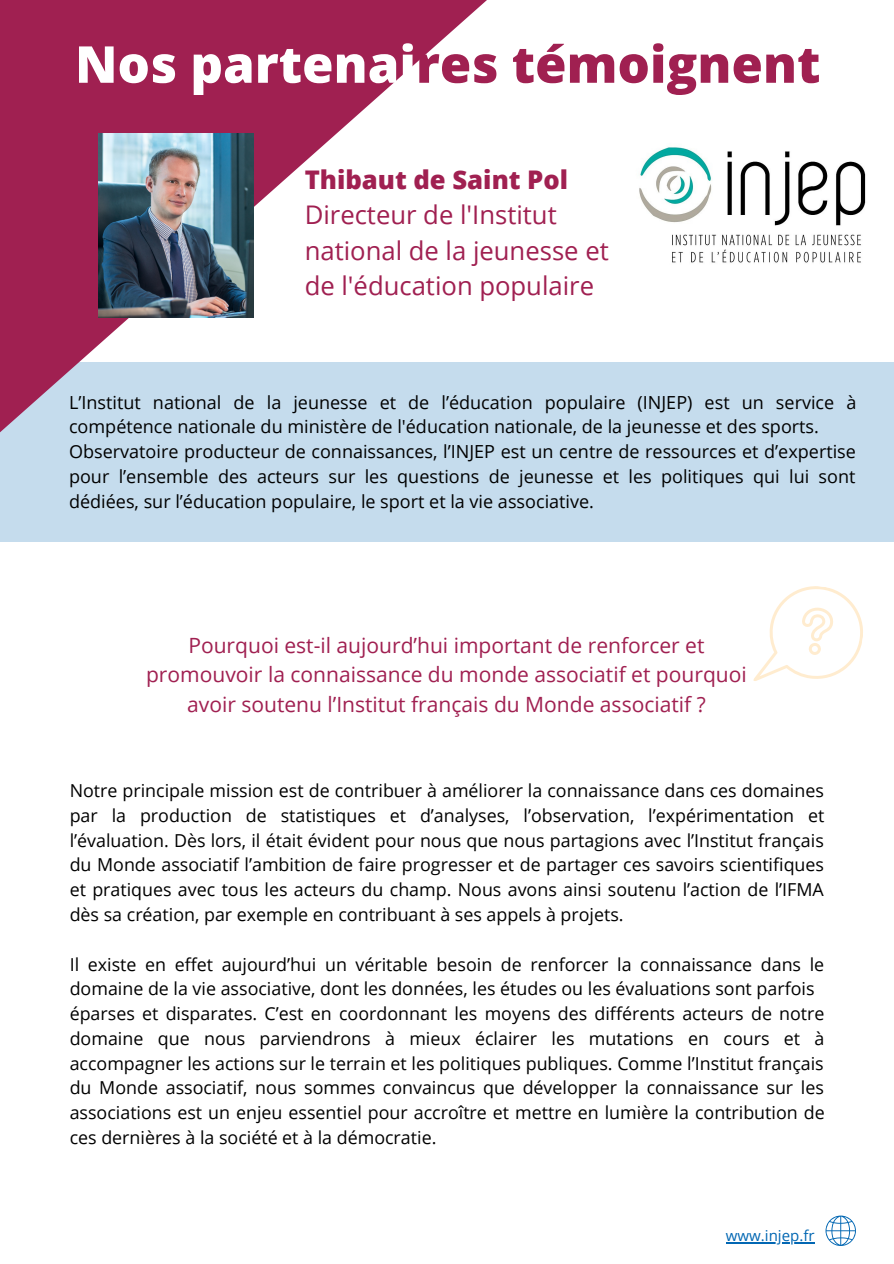
<style>
.page{position:relative;width:894px;height:1264px;background:#fff}
.page>*{position:absolute;margin:0;border:0;box-sizing:border-box;transform-origin:0 0}
.t1{font:800 50.85px "Open Sans";color:#a02051}
.t2{font:25.65px/35.2px "Open Sans";color:#a02051}
.t3{font:800 25.65px "Open Sans";color:#a02051}
.t4{font:21px/29.2px "Open Sans";color:#a02051;text-align:center}
.t5{font:18px/24.8px "Open Sans";color:#000}
.t6{font:17.85px/24.8px "Open Sans";color:#000;text-align:justify}
.t7{font:15px "Open Sans";color:#0267b3}
.s1{color:#fff}
</style>
<div class="page">
<div style="left:0;top:362px;width:893px;height:180px;background:#c5dced"></div>
<svg style="left:0;top:0;width:487px;height:433px"></svg>
<svg style="left:825px;top:1215px;width:30px;height:30px"></svg>
<img style="left:99px;top:133px;width:154px;height:185px">
<img style="left:639px;top:147px;width:227px;height:116px">
<hr style="left:725px;top:1242px;width:89px;height:1px;background:#0267b3">
<svg style="left:753px;top:586px;width:110px;height:95px"></svg>
<p class="t1" style="left:75px;top:28px;width:746px"><span class="s1">Nos partenai</span>res témoignent</p>
<p class="t3" style="left:304px;top:162px;width:265px">Thibaut de Saint Pol</p>
<p class="t2" style="left:304px;top:197px;width:305px">Directeur de l'Institut national de la jeunesse et de l'éducation populaire</p>
<p class="t5" style="left:69px;top:389px;width:788px">L’Institut national de la jeunesse et de l’éducation populaire (INJEP) est un service à compétence nationale du ministère de l'éducation nationale, de la jeunesse et des sports.</p>
<p class="t5" style="left:69px;top:439px;width:788px;text-align:justify">Observatoire producteur de connaissances, l’INJEP est un centre de ressources et d’expertise pour l’ensemble des acteurs sur les questions de jeunesse et les politiques qui lui sont dédiées, sur l’éducation populaire, le sport et la vie associative.</p>
<p class="t4" style="left:146px;top:630px;width:602px">Pourquoi est-il aujourd’hui important de renforcer et promouvoir la connaissance du monde associatif et pourquoi avoir soutenu l’Institut français du Monde associatif ?</p>
<p class="t6" style="left:70px;top:777px;width:756px">Notre principale mission est de contribuer à améliorer la connaissance dans ces domaines par la production de statistiques et d’analyses, l’observation, l’expérimentation et l’évaluation. Dès lors, il était évident pour nous que nous partagions avec l’Institut français du Monde associatif l’ambition de faire progresser et de partager ces savoirs scientifiques et pratiques avec tous les acteurs du champ. Nous avons ainsi soutenu l’action de l’IFMA dès sa création, par exemple en contribuant à ses appels à projets.</p>
<p class="t6" style="left:70px;top:951px;width:755px">Il existe en effet aujourd’hui un véritable besoin de renforcer la connaissance dans le domaine de la vie associative, dont les données, les études ou les évaluations sont parfois</p>
<p class="t6" style="left:70px;top:1000px;width:756px">éparses et disparates. C’est en coordonnant les moyens des différents acteurs de notre domaine que nous parviendrons à mieux éclairer les mutations en cours et à accompagner les actions sur le terrain et les politiques publiques. Comme l’Institut français du Monde associatif, nous sommes convaincus que développer la connaissance sur les associations est un enjeu essentiel pour accroître et mettre en lumière la contribution de ces dernières à la société et à la démocratie.</p>
<p class="t7" style="left:725px;top:1224px;width:90px">www.injep.fr</p>
</div>
